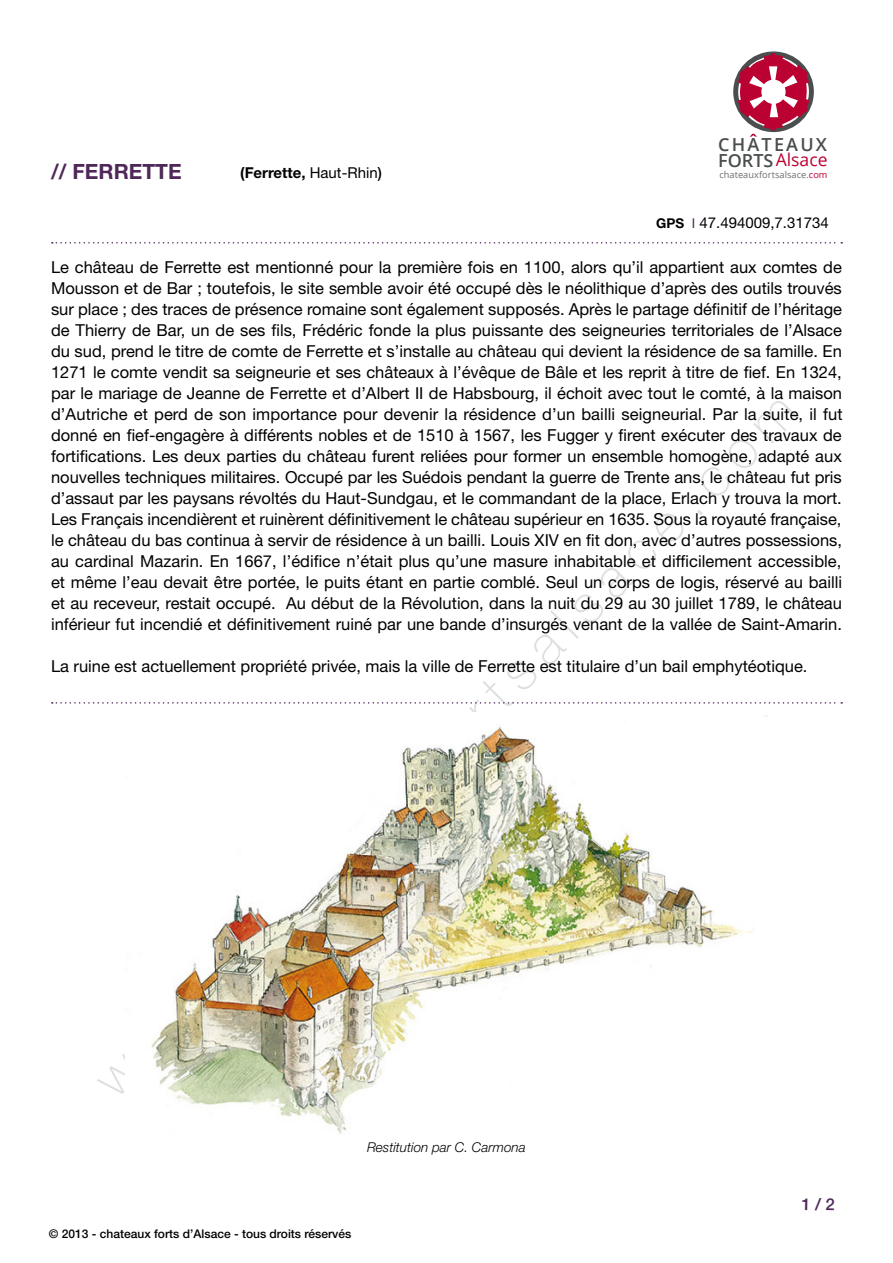
<style>
.page{position:relative;width:893px;height:1263px;background:#fff}
.page>*{position:absolute;margin:0;border:0;box-sizing:border-box;transform-origin:0 0}
.t1{font:700 21px "Helvetica Neue LT Std";color:#4f2759}
.t2{font:600 18px "Open Sans";letter-spacing:.12em;color:#4b4e4f}
.t3{font:17.55px "Open Sans";color:#bb0032}
.t4{font:16.5px/21px "Helvetica Neue LT Std";color:#000;text-align:justify}
.t5{font:15px "Helvetica Neue LT Std";color:#000}
.t6{font:700 15px "Helvetica Neue LT Std";color:#000}
.t7{font:italic 300 13.5px "Helvetica Neue LT Std";color:#000}
.t8{font:500 12px "Helvetica Neue LT Std";color:#000}
.t9{font:9.3px "Open Sans";letter-spacing:.005em;color:#6d6f72}
.s1{font-weight:400}
.s2{font-weight:500}
.s3{font-weight:600;font-size:18px;color:#4b4e4f}
.s4{color:#bb0032}
.s5{font-weight:700;font-size:13.5px}
.s6{font-size:13.5px;color:#4f2759}
</style>
<div class="page">
<div style="left:733px;top:51px;width:81px;height:81px;border:5px solid #4b4e4f;border-radius:50%"></div>
<svg style="left:738px;top:53px;width:71px;height:84px"></svg>
<svg style="left:52px;top:242px;width:790px;height:2px"></svg>
<svg style="left:52px;top:702px;width:790px;height:2px"></svg>
<img style="left:151px;top:715px;width:616px;height:419px">
<p class="t1" style="left:51px;top:159px;width:132px">// Ferrette</p>
<p class="t6" style="left:240px;top:164px;width:143px">(Ferrette, <span class="s1">Haut-Rhin</span><span class="s2">)</span></p>
<p class="t2" style="left:718px;top:132px;width:110px">CHATEAUX</p>
<p class="t3" style="left:718px;top:148px;width:111px"><span class="s3">FORTS</span> Alsace</p>
<p class="t9" style="left:719px;top:168px;width:110px">chateauxfortsalsace.<span class="s4">com</span></p>
<p class="t5" style="left:656px;top:213px;width:174px"><span class="s5">GPS</span> <span class="s6">I</span> 47.494009,7.31734</p>
<p class="t4" style="left:51px;top:257px;width:793px">Le château de Ferrette est mentionné pour la première fois en 1100, alors qu’il appartient aux comtes de Mousson et de Bar ; toutefois, le site semble avoir été occupé dès le néolithique d’après des outils trouvés sur place ; des traces de présence romaine sont également supposés. Après le partage définitif de l’héritage de Thierry de Bar, un de ses fils, Frédéric fonde la plus puissante des seigneuries territoriales de l’Alsace du sud, prend le titre de comte de Ferrette et s’installe au château qui devient la résidence de sa famille. En 1271 le comte vendit sa seigneurie et ses châteaux à l’évêque de Bâle et les reprit à titre de fief. En 1324, par le mariage de Jeanne de Ferrette et d’Albert II de Habsbourg, il échoit avec tout le comté, à la maison d’Autriche et perd de son importance pour devenir la résidence d’un bailli seigneurial. Par la suite, il fut donné en fief-engagère à différents nobles et de 1510 à 1567, les Fugger y firent exécuter des travaux de fortifications. Les deux parties du château furent reliées pour former un ensemble homogène, adapté aux nouvelles techniques militaires. Occupé par les Suédois pendant la guerre de Trente ans, le château fut pris d’assaut par les paysans révoltés du Haut-Sundgau, et le commandant de la place, Erlach y trouva la mort.<br>Les Français incendièrent et ruinèrent définitivement le château supérieur en 1635. Sous la royauté française, le château du bas continua à servir de résidence à un bailli. Louis XIV en fit don, avec d’autres possessions, au cardinal Mazarin. En 1667, l’édifice n’était plus qu’une masure inhabitable et difficilement accessible, et même l’eau devait être portée, le puits étant en partie comblé. Seul un corps de logis, réservé au bailli et au receveur, restait occupé. Au début de la Révolution, dans la nuit du 29 au 30 juillet 1789, le château inférieur fut incendié et définitivement ruiné par une bande d’insurgés venant de la vallée de Saint-Amarin.</p>
<p class="t4" style="left:51px;top:656px;width:758px">La ruine est actuellement propriété privée, mais la ville de Ferrette est titulaire d’un bail emphytéotique.</p>
<p class="t7" style="left:367px;top:1139px;width:160px">Restitution par C. Carmona</p>
<p class="t8" style="left:49px;top:1227px;width:304px">© 2013 - chateaux forts d’Alsace - tous droits réservés</p>
</div>
